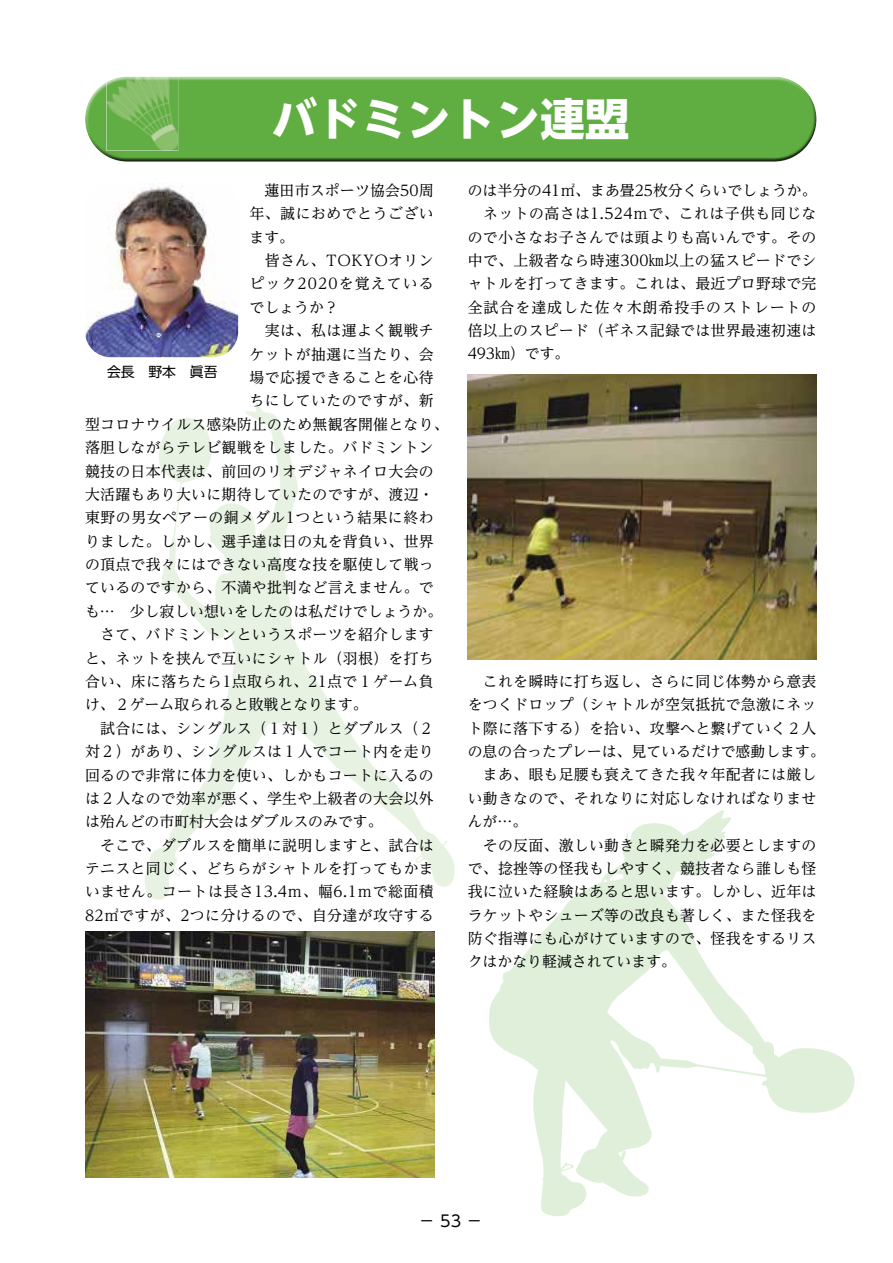
<style>
.page{position:relative;width:893px;height:1263px;background:#fff}
.page>*{position:absolute;margin:0;border:0;box-sizing:border-box;transform-origin:0 0}
.t1{font:700 44.7px "UD Shin Go NT Pro";color:#fff}
.t2{font:15.9px "UD Shin Go NT Pro";color:#000}
.t3{font:14.85px/23.4px "UD Reimin Pro";letter-spacing:.02em;color:#000;text-align:justify}
.t4{font:14.85px "UD Reimin Pro";color:#000}
.t5{font:14.85px "UD Reimin Pro";letter-spacing:.08em;color:#000}
.t6{font:13.8px "UD Shin Go NT Pro";color:#000}
</style>
<div class="page">
<svg style="left:489px;top:810px;width:365px;height:406px"></svg>
<svg style="left:144px;top:402px;width:311px;height:498px"></svg>
<div style="left:82px;top:75px;width:732px;height:66px;background:#fff;opacity:.75"></div>
<div style="left:86px;top:90px;width:732px;height:74px;background:#000;opacity:.75"></div>
<img style="left:85px;top:186px;width:153px;height:171px">
<img style="left:85px;top:931px;width:349px;height:247px">
<img style="left:468px;top:374px;width:348px;height:285px">
<h1 class="t1" style="left:272px;top:83px;width:359px">バドミントン連盟</h1>
<p class="t3" style="left:249px;top:178px;width:186px">　蓮田市スポーツ協会50周</p>
<p class="t3" style="left:249px;top:202px;width:186px">年、誠におめでとうござい</p>
<p class="t3" style="left:249px;top:225px;width:46px">ます。</p>
<p class="t3" style="left:249px;top:248px;width:186px">　皆さん、TOKYOオリン</p>
<p class="t5" style="left:249px;top:272px;width:186px">ピック2020を覚えている</p>
<p class="t3" style="left:249px;top:295px;width:91px">でしょうか？</p>
<p class="t3" style="left:249px;top:318px;width:186px">　実は、私は運よく観戦チ</p>
<p class="t3" style="left:249px;top:342px;width:186px">ケットが抽選に当たり、会</p>
<p class="t3" style="left:249px;top:365px;width:186px">場で応援できることを心待</p>
<p class="t3" style="left:249px;top:389px;width:186px">ちにしていたのですが、新</p>
<p class="t3" style="left:85px;top:412px;width:365px">型コロナウイルス感染防止のため無観客開催となり、</p>
<p class="t3" style="left:85px;top:435px;width:350px">落胆しながらテレビ観戦をしました。バドミントン</p>
<p class="t3" style="left:85px;top:459px;width:350px">競技の日本代表は、前回のリオデジャネイロ大会の</p>
<p class="t3" style="left:85px;top:482px;width:350px">大活躍もあり大いに期待していたのですが、渡辺・</p>
<p class="t3" style="left:85px;top:505px;width:350px">東野の男女ペアーの銅メダル1つという結果に終わ</p>
<p class="t3" style="left:85px;top:529px;width:350px">りました。しかし、選手達は日の丸を背負い、世界</p>
<p class="t3" style="left:85px;top:552px;width:350px">の頂点で我々にはできない高度な技を駆使して戦っ</p>
<p class="t3" style="left:85px;top:576px;width:350px">ているのですから、不満や批判など言えません。で</p>
<p class="t4" style="left:85px;top:599px;width:359px">も…　少し寂しい想いをしたのは私だけでしょうか。</p>
<p class="t3" style="left:85px;top:622px;width:350px">　さて、バドミントンというスポーツを紹介します</p>
<p class="t3" style="left:85px;top:646px;width:350px">と、ネットを挟んで互いにシャトル（羽根）を打ち</p>
<p class="t3" style="left:85px;top:669px;width:350px">合い、床に落ちたら1点取られ、21点で１ゲーム負</p>
<p class="t4" style="left:85px;top:693px;width:284px">け、２ゲーム取られると敗戦となります。</p>
<p class="t3" style="left:85px;top:716px;width:350px">　試合には、シングルス（１対１）とダブルス（２</p>
<p class="t3" style="left:85px;top:739px;width:350px">対２）があり、シングルスは１人でコート内を走り</p>
<p class="t3" style="left:85px;top:763px;width:350px">回るので非常に体力を使い、しかもコートに入るの</p>
<p class="t3" style="left:85px;top:786px;width:350px">は２人なので効率が悪く、学生や上級者の大会以外</p>
<p class="t4" style="left:85px;top:809px;width:299px">は殆んどの市町村大会はダブルスのみです。</p>
<p class="t3" style="left:85px;top:833px;width:350px">　そこで、ダブルスを簡単に説明しますと、試合は</p>
<p class="t3" style="left:85px;top:856px;width:350px">テニスと同じく、どちらがシャトルを打ってもかま</p>
<p class="t3" style="left:85px;top:880px;width:350px">いません。コートは長さ13.4ｍ、幅6.1ｍで総面積</p>
<p class="t3" style="left:85px;top:903px;width:350px">82㎡ですが、2つに分けるので、自分達が攻守する</p>
<p class="t6" style="left:107px;top:360px;width:112px">会長　野本　眞吾</p>
<p class="t3" style="left:468px;top:178px;width:350px">のは半分の41㎡、まあ畳25枚分くらいでしょうか。　ネットの高さは1.524ｍで、これは子供も同じなので小さなお子さんでは頭よりも高いんです。その中で、上級者なら時速300㎞以上の猛スピードでシャトルを打ってきます。これは、最近プロ野球で完全試合を達成した佐々木朗希投手のストレートの倍以上のスピード（ギネス記録では世界最速初速は493㎞）です。</p>
<p class="t3" style="left:468px;top:669px;width:359px;text-align:left">　これを瞬時に打ち返し、さらに同じ体勢から意表をつくドロップ（シャトルが空気抵抗で急激にネット際に落下する）を拾い、攻撃へと繋げていく２人の息の合ったプレーは、見ているだけで感動します。　まあ、眼も足腰も衰えてきた我々年配者には厳しい動きなので、それなりに対応しなければなりませんが…。<br>　その反面、激しい動きと瞬発力を必要としますので、捻挫等の怪我もしやすく、競技者なら誰しも怪我に泣いた経験はあると思います。しかし、近年はラケットやシューズ等の改良も著しく、また怪我を防ぐ指導にも心がけていますので、怪我をするリスクはかなり軽減されています。</p>
<p class="t2" style="left:419px;top:1207px;width:65px">－ 53 －</p>
</div>
